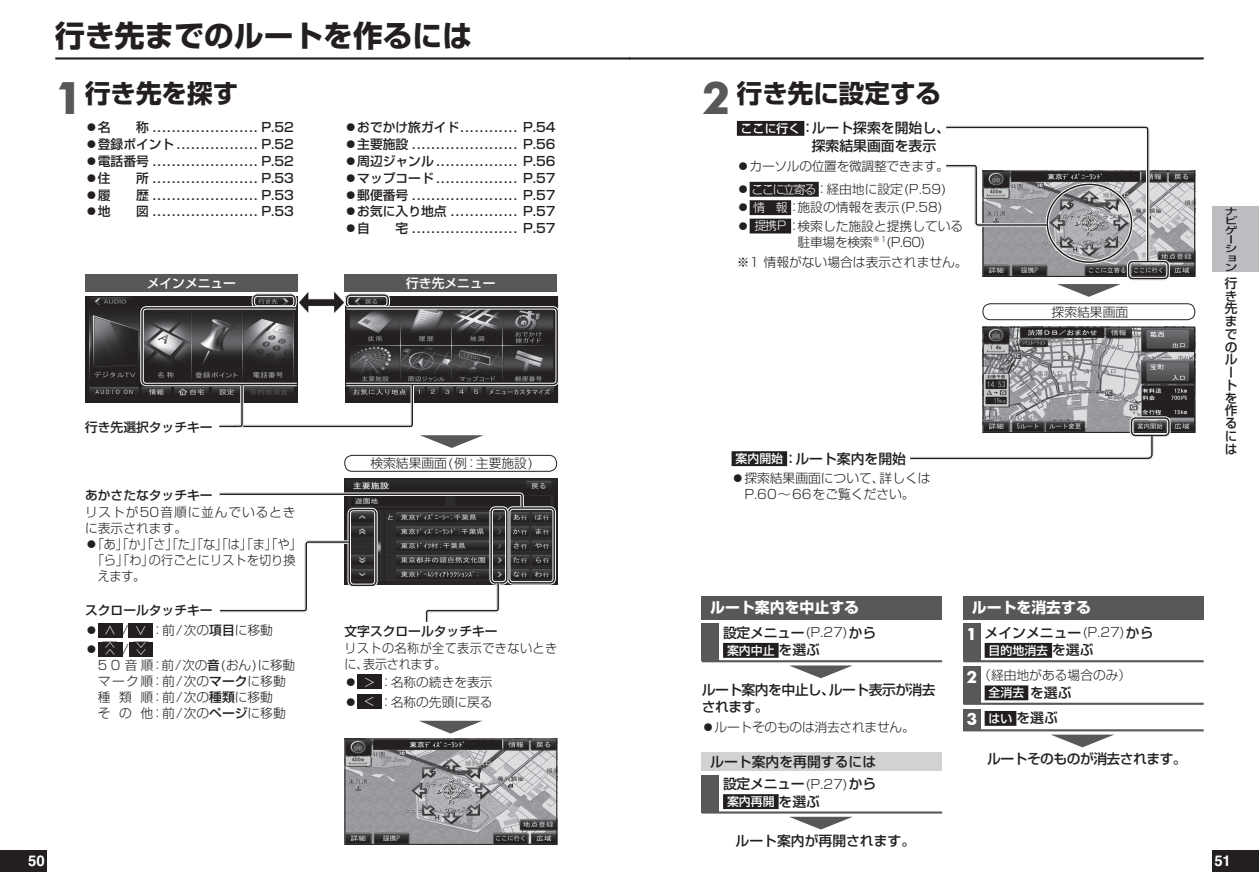
<style>
.page{position:relative;width:1259px;height:893px;background:#fff}
.page>*{position:absolute;margin:0;border:0;box-sizing:border-box;transform-origin:0 0}
.t1{font:29.7px "Shin Go Pro Bold 90 msp RKSJ H";color:#231f20}
.t2{font:25.5px "Shin Go Pro Bold 90 msp RKSJ H";color:#231f20}
.t3{font:14.85px "Shin Go Pro Bold 90 msp RKSJ H";color:#fff}
.t4{font:700 14.85px "Helvetica";color:#fff}
.t5{font:13.8px/17.5px "Shin Go Pro Medium 90 msp RKSJ H";color:#231f20}
.t6{font:13.8px/17.5px "Shin Go Pro Medium 90 msp RKSJ H";letter-spacing:-.04em;color:#231f20}
.t7{font:13.8px "Shin Go Pro Medium 90 msp RKSJ H";letter-spacing:-.02em;color:#231f20}
.t8{font:12.75px "Shin Go Pro Medium 90 msp RKSJ H";color:#231f20}
.t9{font:12.75px/15.9px "Shin Go Pro Light 90 msp RKSJ H";color:#231f20}
.t10{font:12.75px/15.9px "Shin Go Pro Light 90 msp RKSJ H";letter-spacing:.035em;color:#231f20;scale:.95 1}
.t11{font:12.75px/15.9px "Shin Go Pro Light 90 msp RKSJ H";letter-spacing:.065em;color:#231f20}
.t12{font:12.75px "Shin Go Pro Light 90 msp RKSJ H";color:#231f20;scale:.95 1}
.t13{font:12.75px "Shin Go Pro Light 90 msp RKSJ H";letter-spacing:-.025em;color:#231f20}
.t14{font:12.75px "Shin Go Pro Light 90 msp RKSJ H";letter-spacing:-.02em;color:#231f20}
.t15{font:12.75px/12.8px "Shin Go Pro Medium 90 msp RKSJ V";color:#231f20}
.t16{font:12.75px "Shin Go Pro Medium 90 msp RKSJ H";color:#fff}
.t17{font:11.85px "Shin Go Pro Medium 90 msp RKSJ H";color:#fff}
.t18{font:9.6px/9.3px "Shin Go Pro Medium 90 msp RKSJ V";color:#231f20;scale:1.33 1}
.t19{font:7.8px "Shin Go Pro Light 90 msp RKSJ V";color:#fff;scale:1.54 1}
.s1{font-family:"Futura";font-weight:700;font-size:42.45px;color:#57585a}
.s2{font-family:"Shin Go Pro Light 90 msp RKSJ H"}
.s3{font-size:11.85px;color:#fff}
.s4{font-family:"Shin Go Pro Medium 90 msp RKSJ H"}
.s5{font-family:"Shin Go Pro Light 90 msp RKSJ H";font-size:12.75px;color:#231f20}
.s6{font-family:"Shin Go Pro Light 90 msp RKSJ H";font-size:12.75px}
.s7{font-size:13.8px;color:#231f20}
.s8{font-family:"Futura";font-weight:700;font-size:15.9px;color:#fff}
</style>
<div class="page">
<div style="left:0;top:850px;width:47px;height:22px;background:#231f20"></div>
<div style="left:1212px;top:850px;width:47px;height:22px;background:#231f20"></div>
<div style="left:1212px;top:206px;width:47px;height:66px;background:#bcbdc0"></div>
<hr style="left:55px;top:57px;width:574px;height:3px;background:#231f20">
<hr style="left:629px;top:57px;width:574px;height:3px;background:#231f20">
<div style="left:737px;top:121px;width:67px;height:15px;background:#231f20"></div>
<div style="left:749px;top:182px;width:70px;height:15px;background:#231f20"></div>
<div style="left:749px;top:200px;width:42px;height:15px;background:#231f20"></div>
<div style="left:749px;top:219px;width:42px;height:14px;background:#231f20"></div>
<div style="left:731px;top:451px;width:56px;height:15px;background:#231f20"></div>
<svg style="left:946px;top:125px;width:249px;height:172px"></svg>
<svg style="left:910px;top:326px;width:285px;height:134px"></svg>
<div style="left:982px;top:303px;width:213px;height:17px;border:1px solid #231f20;border-radius:8px"></div>
<div style="left:702px;top:596px;width:240px;height:23px;background:#57585a"></div>
<div style="left:702px;top:623px;width:17px;height:38px;background:#57585a"></div>
<hr style="left:702px;top:660px;width:240px;height:2px;background:#57585a">
<div style="left:723px;top:643px;width:55px;height:15px;background:#231f20"></div>
<svg style="left:789px;top:665px;width:64px;height:13px"></svg>
<div style="left:702px;top:752px;width:240px;height:18px;background:#d1d2d4"></div>
<div style="left:702px;top:775px;width:17px;height:37px;background:#57585a"></div>
<hr style="left:702px;top:811px;width:240px;height:3px;background:#57585a">
<div style="left:723px;top:794px;width:55px;height:15px;background:#231f20"></div>
<svg style="left:790px;top:817px;width:62px;height:12px"></svg>
<div style="left:963px;top:596px;width:240px;height:23px;background:#57585a"></div>
<div style="left:963px;top:623px;width:17px;height:38px;background:#57585a"></div>
<hr style="left:963px;top:660px;width:240px;height:2px;background:#57585a">
<div style="left:984px;top:643px;width:68px;height:15px;background:#231f20"></div>
<div style="left:963px;top:667px;width:17px;height:37px;background:#57585a"></div>
<hr style="left:963px;top:703px;width:240px;height:2px;background:#57585a">
<div style="left:984px;top:685px;width:44px;height:15px;background:#231f20"></div>
<div style="left:963px;top:709px;width:17px;height:21px;background:#57585a"></div>
<hr style="left:963px;top:729px;width:240px;height:2px;background:#57585a">
<div style="left:984px;top:711px;width:32px;height:15px;background:#231f20"></div>
<svg style="left:1052px;top:735px;width:61px;height:12px"></svg>
<svg style="left:344px;top:721px;width:213px;height:124px;background:#9c9c9e"></svg>
<div style="left:357px;top:674px;width:25px;height:15px;background:#231f20"></div>
<div style="left:357px;top:694px;width:25px;height:15px;background:#231f20"></div>
<svg style="left:420px;top:435px;width:63px;height:13px"></svg>
<div style="left:344px;top:455px;width:213px;height:17px;border:1px solid #231f20;border-radius:8px"></div>
<svg style="left:219px;top:478px;width:338px;height:144px"></svg>
<div style="left:98px;top:623px;width:24px;height:14px;background:#231f20"></div>
<div style="left:129px;top:623px;width:24px;height:14px;background:#231f20"></div>
<div style="left:98px;top:642px;width:24px;height:14px;background:#231f20"></div>
<div style="left:129px;top:642px;width:24px;height:14px;background:#231f20"></div>
<img style="left:87px;top:298px;width:52px;height:103px">
<div style="left:85px;top:275px;width:213px;height:17px;background:#57585a"></div>
<div style="left:344px;top:275px;width:213px;height:17px;background:#57585a"></div>
<svg style="left:139px;top:292px;width:420px;height:136px"></svg>
<h1 class="t1" style="left:55px;top:25px;width:418px">行き先までのルートを作るには</h1>
<h2 class="t2" style="left:55px;top:84px;width:184px"><span class="s1">1</span> 行き先を探す</h2>
<p class="t8" style="left:85px;top:123px;width:210px"><span class="s2">●</span>名　　称 ...................... P.52</p>
<p class="t8" style="left:85px;top:140px;width:210px"><span class="s2">●</span>登録ポイント ................. P.52</p>
<p class="t8" style="left:85px;top:156px;width:210px"><span class="s2">●</span>電話番号 ...................... P.52</p>
<p class="t8" style="left:85px;top:173px;width:210px"><span class="s2">●</span>住　　所 ...................... P.53</p>
<p class="t8" style="left:85px;top:190px;width:210px"><span class="s2">●</span>履　　歴 ...................... P.53</p>
<p class="t8" style="left:85px;top:207px;width:210px"><span class="s2">●</span>地　　図 ...................... P.53</p>
<p class="t8" style="left:344px;top:123px;width:212px"><span class="s2">●</span>おでかけ旅ガイド ............ P.54</p>
<p class="t8" style="left:344px;top:140px;width:212px"><span class="s2">●</span>主要施設 ...................... P.56</p>
<p class="t8" style="left:344px;top:156px;width:212px"><span class="s2">●</span>周辺ジャンル ................. P.56</p>
<p class="t8" style="left:344px;top:173px;width:212px"><span class="s2">●</span>マップコード ................. P.57</p>
<p class="t8" style="left:344px;top:190px;width:212px"><span class="s2">●</span>郵便番号 ...................... P.57</p>
<p class="t8" style="left:344px;top:207px;width:212px"><span class="s2">●</span>お気に入り地点 .............. P.57</p>
<p class="t8" style="left:344px;top:224px;width:212px"><span class="s2">●</span>自　　宅 ...................... P.57</p>
<p class="t16" style="left:147px;top:278px;width:91px">メインメニュー</p>
<p class="t16" style="left:406px;top:278px;width:91px">行き先メニュー</p>
<p class="t8" style="left:85px;top:422px;width:129px">行き先選択タッチキー</p>
<p class="t8" style="left:85px;top:491px;width:129px">あかさたなタッチキー</p>
<p class="t11" style="left:85px;top:506px;width:212px">リストが50音順に並んでいるときに表示されます。</p>
<p class="t9" style="left:85px;top:538px;width:218px">●「あ」「か」「さ」「た」「な」「は」「ま」「や」</p>
<p class="t12" style="left:92px;top:555px;width:216px">「ら」「わ」の行ごとにリストを切り換</p>
<p class="t12" style="left:98px;top:571px;width:52px">えます。</p>
<p class="t8" style="left:85px;top:605px;width:129px">スクロールタッチキー</p>
<p class="t9" style="left:85px;top:624px;width:189px">● <span class="s3">∧</span> / <span class="s3">∨</span> ：前/次の<span class="s4">項目</span>に移動</p>
<p class="t9" style="left:85px;top:643px;width:31px">● <sup>∧</sup></p>
<p class="t19" style="left:104px;top:646px;width:29px">∧<span class="s5">/</span>∨</p>
<p class="t19" style="left:135px;top:649px;width:8px">∨</p>
<p class="t9" style="left:98px;top:659px;width:199px">5 0 音順：前/次の<span class="s4">音</span>(おん)に移動マーク順：前/次の<span class="s4">マーク</span>に移動種 類 順：前/次の<span class="s4">種類</span>に移動<br>そ の 他：前/次の<span class="s4">ページ</span>に移動</p>
<p class="t9" style="left:370px;top:457px;width:164px">検索結果画面(例：主要施設)</p>
<p class="t8" style="left:344px;top:626px;width:155px">文字スクロールタッチキー</p>
<p class="t10" style="left:344px;top:642px;width:225px">リストの名称が全て表示できないときに、表示されます。</p>
<p class="t9" style="left:344px;top:676px;width:150px">● <span class="s3">＞</span>：名称の続きを表示</p>
<p class="t9" style="left:344px;top:696px;width:150px">● <span class="s3">＜</span>：名称の先頭に戻る</p>
<h2 class="t2" style="left:702px;top:84px;width:241px"><span class="s1">2</span> 行き先に設定する</h2>
<p class="t5" style="left:811px;top:121px;width:140px;text-indent:-71px"><span class="s3">ここに行く</span> ： ルート探索を開始し、探索結果画面を表示</p>
<p class="t13" style="left:737px;top:161px;width:214px">●カーソルの位置を微調整できます。</p>
<p class="t9" style="left:737px;top:183px;width:211px">● <span class="s3">ここに立寄る</span> ： 経由地に設定(P.59)</p>
<p class="t9" style="left:737px;top:201px;width:207px">● <span class="s3">情　報</span> ：施設の情報を表示(P.58)</p>
<p class="t9" style="left:797px;top:220px;width:167px;text-indent:-61px">● <span class="s3">提携P</span> ：検索した施設と提携している駐車場を検索<sup>※1</sup>(P.60)</p>
<p class="t9" style="left:737px;top:256px;width:232px">※1 情報がない場合は表示されません。</p>
<p class="t5" style="left:735px;top:452px;width:172px"><span class="s3">案内開始</span> ： ルート案内を開始</p>
<p class="t9" style="left:731px;top:472px;width:200px;text-align:center">●探索結果画面について、詳しくは<br>P.60～66をご覧ください。</p>
<p class="t9" style="left:1051px;top:306px;width:78px">探索結果画面</p>
<p class="t3" style="left:710px;top:602px;width:150px">ルート案内を中止する</p>
<p class="t7" style="left:723px;top:627px;width:155px">設定メニュー<span class="s6">(P.27)</span>から</p>
<p class="t17" style="left:727px;top:646px;width:95px">案内中止 <span class="s7">を選ぶ</span></p>
<p class="t6" style="left:702px;top:683px;width:235px">ルート案内を中止し、ルート表示が消去されます。</p>
<p class="t14" style="left:702px;top:722px;width:215px">●ルートそのものは消去されません。</p>
<p class="t5" style="left:710px;top:752px;width:167px;line-height:22.4px;text-align:right">ルート案内を再開するには設定メニュー<span class="s6">(P.27)</span>から</p>
<p class="t17" style="left:727px;top:797px;width:95px">案内再開 <span class="s7">を選ぶ</span></p>
<p class="t5" style="left:735px;top:834px;width:181px">ルート案内が再開されます。</p>
<p class="t3" style="left:972px;top:602px;width:121px">ルートを消去する</p>
<p class="t5" style="left:966px;top:626px;width:189px"><span class="s8">1</span> メインメニュー<span class="s6">(P.27)</span>から</p>
<p class="t17" style="left:988px;top:646px;width:106px">目的地消去 <span class="s7">を選ぶ</span></p>
<p class="t9" style="left:966px;top:669px;width:166px"><span class="s8">2</span> （経由地がある場合のみ）</p>
<p class="t17" style="left:988px;top:688px;width:84px">全消去 <span class="s7">を選ぶ</span></p>
<p class="t5" style="left:966px;top:711px;width:93px"><span class="s8">3</span> <span class="s3">はい</span> を選ぶ</p>
<p class="t6" style="left:987px;top:752px;width:201px">ルートそのものが消去されます。</p>
<p class="t18" style="left:1225px;top:208px;width:11px">ナビゲーション</p>
<p class="t15" style="left:1225px;top:278px;width:14px">行き先までのルートを作るには</p>
<p class="t4" style="left:28px;top:856px;width:18px">50</p>
<p class="t4" style="left:1214px;top:856px;width:18px">51</p>
</div>
